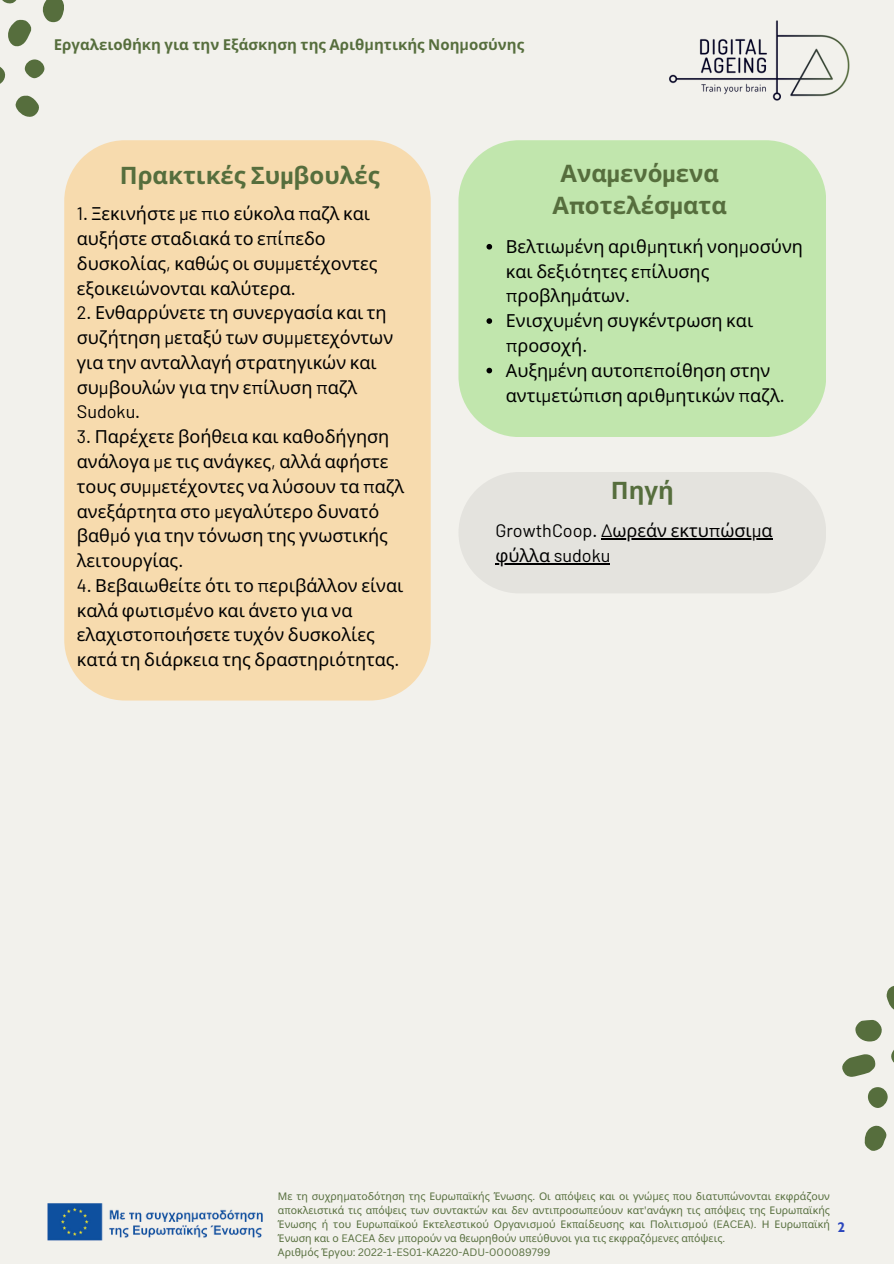
<style>
.page{position:relative;width:894px;height:1264px;background:#fff}
.page>*{position:absolute;margin:0;border:0;box-sizing:border-box;transform-origin:0 0}
.t1{font:700 24px/32.7px "Noto Sans";color:#566e3d;text-align:center}
.t2{font:18px/24.8px "Noto Sans";color:#000}
.t3{font:18px "Barlow";color:#000}
.t4{font:700 15px "Noto Sans";color:#566e3d}
.t5{font:700 13.95px "Gill Sans MT Std";color:#2b46bd}
.t6{font:10.5px/14px "Noto Sans";color:#566e3d;text-align:justify}
.t7{font:10.5px "Canva Sans";color:#566e3d}
.s1{font-family:"Canva Sans"}
.s2{font-family:"Barlow"}
.s3{font-family:"Noto Sans"}
</style>
<div class="page">
<div style="left:0;top:0;width:893px;height:1263px;background:#f2f1ec"></div>
<div style="left:64px;top:140px;width:366px;height:560px;background:#f7dbae"></div>
<svg style="left:2px;top:0;width:15px;height:4px"></svg>
<svg style="left:8px;top:19px;width:24px;height:28px"></svg>
<svg style="left:42px;top:0;width:22px;height:22px"></svg>
<svg style="left:0;top:67px;width:6px;height:17px"></svg>
<svg style="left:15px;top:95px;width:24px;height:22px"></svg>
<div style="left:25px;top:59px;width:20px;height:19px;background:#566e3d;border-radius:50%"></div>
<svg style="left:842px;top:1054px;width:33px;height:22px"></svg>
<svg style="left:855px;top:1020px;width:27px;height:21px"></svg>
<svg style="left:886px;top:986px;width:7px;height:23px"></svg>
<svg style="left:891px;top:1051px;width:2px;height:11px"></svg>
<svg style="left:864px;top:1125px;width:23px;height:26px"></svg>
<div style="left:867px;top:1087px;width:20px;height:20px;background:#566e3d;border-radius:50%"></div>
<div style="left:458px;top:140px;width:368px;height:297px;background:#c1e6ad"></div>
<svg style="left:459px;top:472px;width:367px;height:121px"></svg>
<svg style="left:486px;top:244px;width:6px;height:5px"></svg>
<svg style="left:486px;top:318px;width:6px;height:6px"></svg>
<svg style="left:486px;top:368px;width:6px;height:5px"></svg>
<hr style="left:601px;top:538px;width:171px;height:1px;background:#000">
<hr style="left:495px;top:563px;width:115px;height:1px;background:#000">
<img style="left:47px;top:1203px;width:216px;height:38px">
<img style="left:669px;top:20px;width:181px;height:81px">
<p class="t4" style="left:54px;top:34px;width:471px">Εργαλειοθήκη για την Εξάσκηση της Αριθ<span class="s1">μ</span>ητικής Νοη<span class="s1">μ</span>οσύνης</p>
<h3 class="t1" style="left:120px;top:158px;width:261px">Πρακτικές Συ<span class="s2">μ</span>βουλές</h3>
<p class="t2" style="left:77px;top:201px;width:302px"><span class="s2">1.</span> Ξεκινήστε <span class="s2">μ</span>ε <span class="s2">π</span>ιο εύκολα <span class="s2">π</span>αζλ και αυξήστε σταδιακά το ε<span class="s2">π</span>ί<span class="s2">π</span>εδο δυσκολίας<span class="s2">,</span> καθώς οι συ<span class="s2">μμ</span>ετέχοντες εξοικειώνονται καλύτερα<span class="s2">.</span></p>
<p class="t2" style="left:77px;top:300px;width:318px"><span class="s2">2.</span> Ενθαρρύνετε τη συνεργασία και τη συζήτηση <span class="s2">μ</span>εταξύ των συ<span class="s2">μμ</span>ετεχόντων για την ανταλλαγή στρατηγικών και συ<span class="s2">μ</span>βουλών για την ε<span class="s2">π</span>ίλυση <span class="s2">π</span>αζλ<br><span class="s2">Sudoku.</span></p>
<p class="t2" style="left:77px;top:424px;width:329px"><span class="s2">3.</span> Παρέχετε βοήθεια και καθοδήγηση ανάλογα <span class="s2">μ</span>ε τις ανάγκες<span class="s2">,</span> αλλά αφήστε τους συ<span class="s2">μμ</span>ετέχοντες να λύσουν τα <span class="s2">π</span>αζλ ανεξάρτητα στο <span class="s2">μ</span>εγαλύτερο δυνατό βαθ<span class="s2">μ</span>ό για την τόνωση της γνωστικής λειτουργίας<span class="s2">.</span></p>
<p class="t2" style="left:77px;top:572px;width:328px"><span class="s2">4.</span> Βεβαιωθείτε ότι το <span class="s2">π</span>εριβάλλον είναι καλά φωτισ<span class="s2">μ</span>ένο και άνετο για να ελαχιστο<span class="s2">π</span>οιήσετε τυχόν δυσκολίες κατά τη διάρκεια της δραστηριότητας<span class="s2">.</span></p>
<p class="t1" style="left:552px;top:156px;width:176px">Ανα<span class="s2">μ</span>ενό<span class="s2">μ</span>ενα<br>Α<span class="s2">π</span>οτελέσ<span class="s2">μ</span>ατα</p>
<p class="t2" style="left:505px;top:233px;width:298px">Βελτιω<span class="s2">μ</span>ένη αριθ<span class="s2">μ</span>ητική νοη<span class="s2">μ</span>οσύνη και δεξιότητες ε<span class="s2">π</span>ίλυσης <span class="s2">π</span>ροβλη<span class="s2">μ</span>άτων<span class="s2">.</span></p>
<h1 class="t2" style="left:505px;top:308px;width:249px">Ενισχυ<span class="s2">μ</span>ένη συγκέντρωση και <span class="s2">π</span>ροσοχή<span class="s2">.</span></h1>
<h2 class="t2" style="left:505px;top:357px;width:280px">Αυξη<span class="s2">μ</span>ένη αυτο<span class="s2">π</span>ε<span class="s2">π</span>οίθηση στην αντι<span class="s2">μ</span>ετώ<span class="s2">π</span>ιση αριθ<span class="s2">μ</span>ητικών <span class="s2">π</span>αζλ<span class="s2">.</span></h2>
<h1 class="t1" style="left:610px;top:473px;width:65px">Πηγή</h1>
<p class="t3" style="left:495px;top:519px;width:279px">GrowthCoop. Δ<span class="s3">ωρεάν εκτυ</span>π<span class="s3">ώσι</span>μ<span class="s3">α</span></p>
<p class="t3" style="left:495px;top:544px;width:116px"><span class="s3">φύλλα</span> sudoku</p>
<h1 class="t6" style="left:278px;top:1189px;width:553px">Με τη συχρη<span class="s1">μ</span>ατοδότηση της Ευρω<span class="s1">π</span>αϊκής Ένωσης<span class="s1">.</span> Οι α<span class="s1">π</span>όψεις και οι γνώ<span class="s1">μ</span>ες <span class="s1">π</span>ου διατυ<span class="s1">π</span>ώνονται εκφράζουν α<span class="s1">π</span>οκλειστικά τις α<span class="s1">π</span>όψεις των συντακτών και δεν αντι<span class="s1">π</span>ροσω<span class="s1">π</span>εύουν κατ<span class="s1">'</span>ανάγκη τις α<span class="s1">π</span>όψεις της Ευρω<span class="s1">π</span>αϊκής Ένωσης ή του Ευρω<span class="s1">π</span>αϊκού Εκτελεστικού Οργανισ<span class="s1">μ</span>ού Εκ<span class="s1">π</span>αίδευσης και Πολιτισ<span class="s1">μ</span>ού <span class="s1">(EACEA).</span> Η Ευρω<span class="s1">π</span>αϊκή Ένωση και ο <span class="s1">EACEA</span> δεν <span class="s1">μπ</span>ορούν να θεωρηθούν υ<span class="s1">π</span>εύθυνοι για τις εκφραζό<span class="s1">μ</span>ενες α<span class="s1">π</span>όψεις<span class="s1">.</span></h1>
<h2 class="t7" style="left:278px;top:1245px;width:274px"><span class="s3">Αριθ</span>μ<span class="s3">ός Έργου</span>: 2022-1-ES01-KA220-ADU-000089799</h2>
<p class="t5" style="left:837px;top:1222px;width:9px">2</p>
</div>
